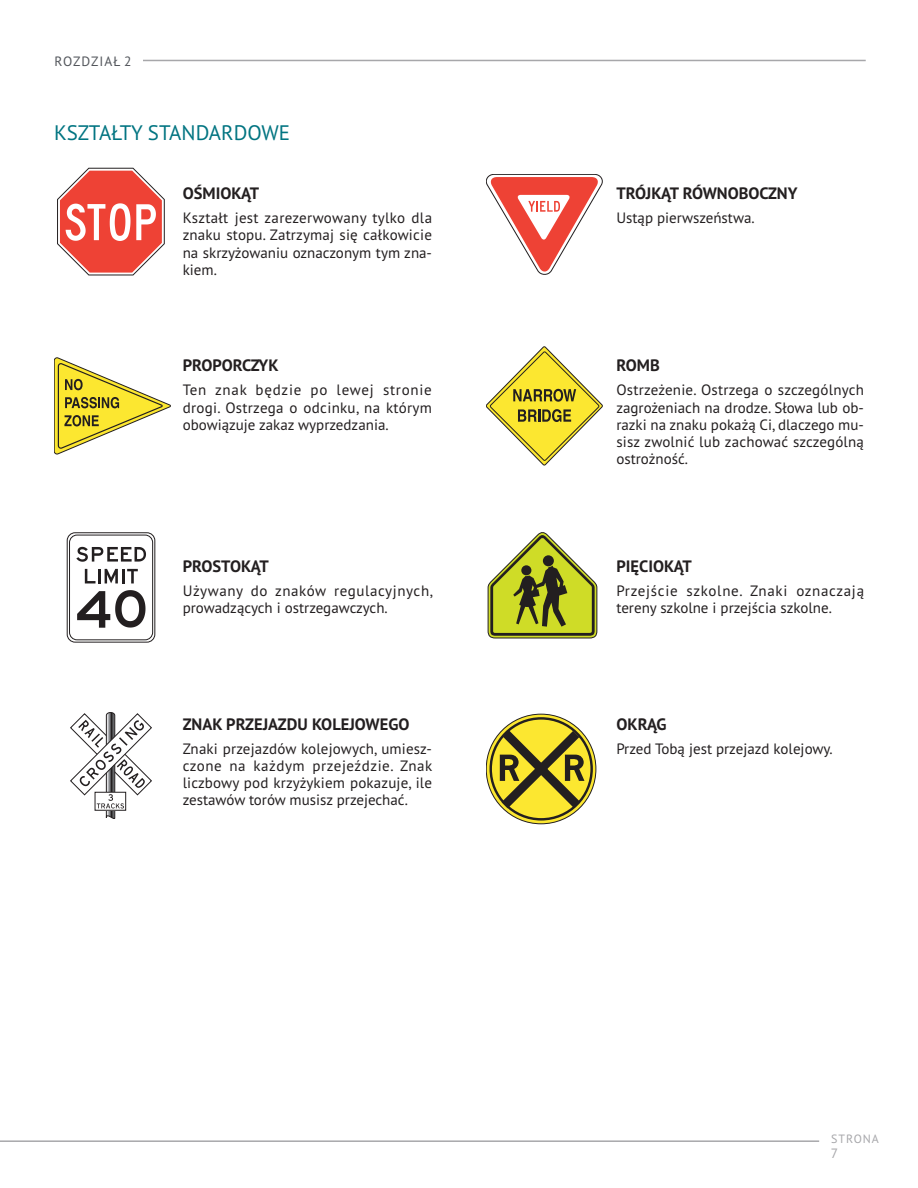
<style>
.page{position:relative;width:918px;height:1188px;background:#fff}
.page>*{position:absolute;margin:0;border:0;box-sizing:border-box;transform-origin:0 0}
.Sub2{font:21px "PT Sans Pro";color:#007481}
.sub3{font:700 16.5px "PT Sans Pro";color:#231f20}
.Body{font:15px/17.2px "PT Sans Pro";color:#231f20;text-align:justify}
.t1{font:13.5px "PT Sans Pro";letter-spacing:.08em;color:#52555b}
.t2{font:13.5px "PT Sans Pro";color:#a7a7aa}
.t3{font:12px "PT Sans Pro";letter-spacing:.08em;color:#a7a7aa}
</style>
<div class="page">
<hr style="left:67px;top:60px;width:799px;height:1px;background:#a7a7aa">
<hr style="left:0;top:1140px;width:819px;height:2px;background:#a7a7aa">
<div style="left:54px;top:55px;width:89px;height:24px;background:#fff"></div>
<svg style="left:57px;top:168px;width:108px;height:107px"></svg>
<svg style="left:486px;top:174px;width:117px;height:101px"></svg>
<svg style="left:54px;top:358px;width:117px;height:96px"></svg>
<svg style="left:486px;top:346px;width:117px;height:119px"></svg>
<div style="left:67px;top:533px;width:88px;height:109px;border:1px solid #231f20;border-radius:8px"></div>
<div style="left:69px;top:535px;width:84px;height:105px;border:1px solid #231f20;border-radius:8px"></div>
<svg style="left:85px;top:569px;width:11px;height:14px"></svg>
<hr style="left:98px;top:569px;width:3px;height:14px;background:#231f20">
<svg style="left:105px;top:569px;width:33px;height:14px"></svg>
<svg style="left:76px;top:547px;width:70px;height:15px"></svg>
<svg style="left:77px;top:590px;width:69px;height:38px"></svg>
<svg style="left:488px;top:532px;width:109px;height:106px"></svg>
<svg style="left:70px;top:712px;width:82px;height:107px"></svg>
<svg style="left:486px;top:714px;width:110px;height:110px"></svg>
<svg style="left:492px;top:721px;width:97px;height:97px;background:#b7aa3c"></svg>
<div style="left:490px;top:717px;width:103px;height:104px;border:2px solid #231f20;border-radius:50%"></div>
<p class="t1" style="left:55px;top:52px;width:78px">ROZDZIAŁ 2</p>
<p class="Sub2" style="left:54px;top:119px;width:238px">KSZTAŁTY STANDARDOWE</p>
<p class="sub3" style="left:183px;top:183px;width:78px">OŚMIOKĄT</p>
<p class="Body" style="left:183px;top:209px;width:251px">Kształt jest zarezerwowany tylko dla znaku stopu. Zatrzymaj się całkowicie na skrzyżowaniu oznaczonym tym zna&shy;kiem.</p>
<p class="sub3" style="left:183px;top:355px;width:97px">PROPORCZYK</p>
<p class="Body" style="left:183px;top:381px;width:251px">Ten znak będzie po lewej stronie drogi. Ostrzega o odcinku, na którym obowiązuje zakaz wyprzedzania.</p>
<p class="sub3" style="left:183px;top:555px;width:88px">PROSTOKĄT</p>
<p class="Body" style="left:183px;top:581px;width:252px">Używany do znaków regulacyjnych, prowadzących i ostrzegawczych.</p>
<p class="sub3" style="left:183px;top:713px;width:228px">ZNAK PRZEJAZDU KOLEJOWEGO</p>
<p class="Body" style="left:183px;top:739px;width:251px">Znaki przejazdów kolejowych, umiesz&shy;czone na każdym przejeździe. Znak liczbowy pod krzyżykiem pokazuje, ile zestawów torów musisz przejechać.</p>
<p class="sub3" style="left:616px;top:183px;width:183px">TRÓJKĄT RÓWNOBOCZNY</p>
<p class="Body" style="left:616px;top:209px;width:140px">Ustąp pierwszeństwa.</p>
<p class="sub3" style="left:616px;top:355px;width:45px">ROMB</p>
<p class="Body" style="left:616px;top:381px;width:249px">Ostrzeżenie. Ostrzega o szczególnych zagrożeniach na drodze. Słowa lub ob&shy;razki na znaku pokażą Ci, dlaczego mu&shy;sisz zwolnić lub zachować szczególną ostrożność.</p>
<p class="sub3" style="left:616px;top:555px;width:77px">PIĘCIOKĄT</p>
<p class="Body" style="left:616px;top:581px;width:249px">Przejście szkolne. Znaki oznaczają tereny szkolne i przejścia szkolne.</p>
<p class="sub3" style="left:616px;top:713px;width:52px">OKRĄG</p>
<p class="Body" style="left:616px;top:739px;width:218px">Przed Tobą jest przejazd kolejowy.</p>
<p class="t3" style="left:831px;top:1131px;width:49px">STRONA</p>
<p class="t2" style="left:831px;top:1145px;width:9px">7</p>
</div>
